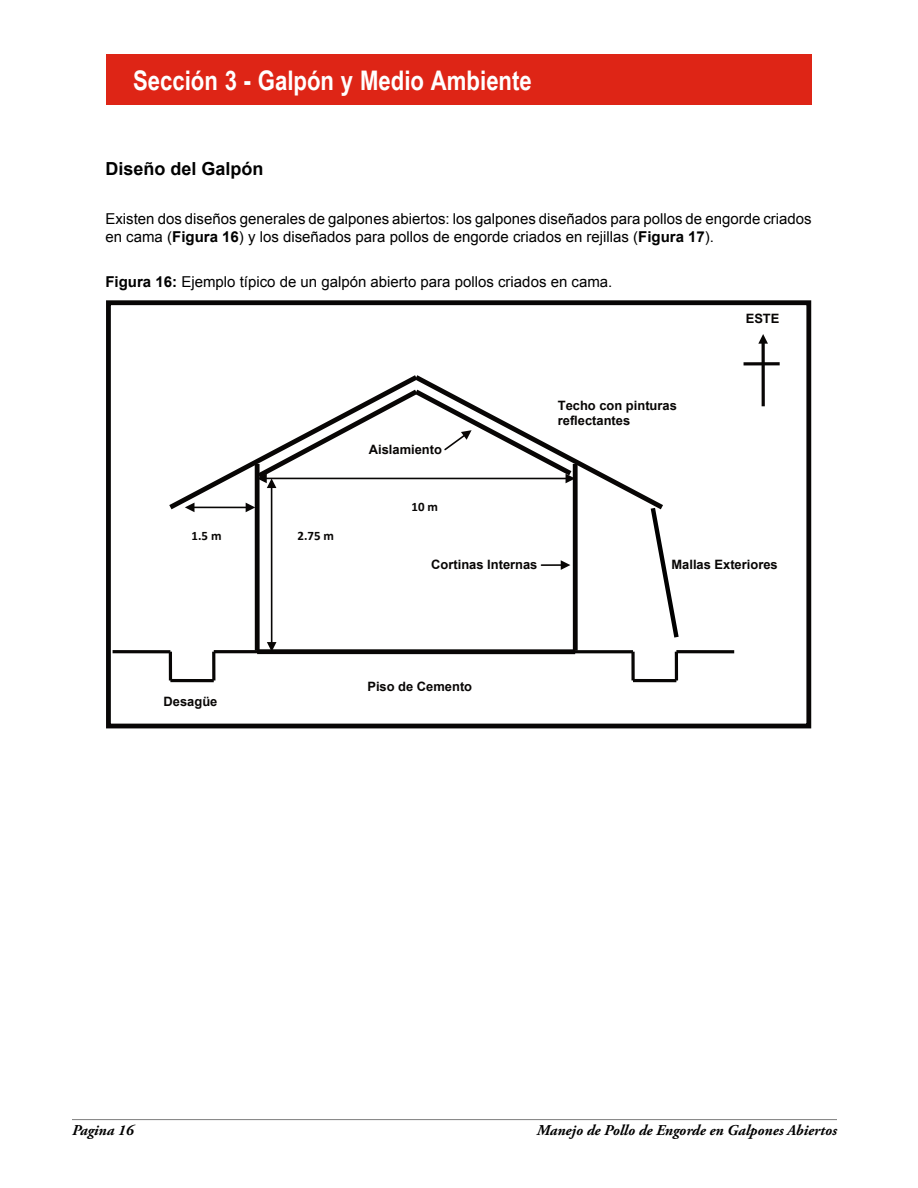
<style>
.page{position:relative;width:918px;height:1188px;background:#fff}
.page>*{position:absolute;margin:0;border:0;box-sizing:border-box;transform-origin:0 0}
.t1{font:700 27px "Arial Narrow";color:#fff}
.t2{font:700 18px "Arial";color:#000}
.t3{font:15px/18px "Arial";color:#000}
.t4{font:italic 700 15px "Adobe Garamond Pro";color:#000}
.t5{font:700 12.9px/15.5px "Arial";color:#080605}
.t6{font:700 12.9px "Calibri";color:#080605}
.s1{font-weight:700}
</style>
<div class="page">
<hr style="left:72px;top:1119px;width:765px;height:1px;background:#000">
<div style="left:106px;top:54px;width:706px;height:51px;background:#de2516"></div>
<div style="left:106px;top:300px;width:705px;height:428px;border:5px solid #080605"></div>
<div style="left:257px;top:649px;width:318px;height:5px;background:#080605"></div>
<hr style="left:113px;top:650px;width:57px;height:3px;background:#080605">
<hr style="left:214px;top:650px;width:419px;height:3px;background:#080605">
<hr style="left:212px;top:652px;width:3px;height:28px;background:#080605">
<hr style="left:169px;top:652px;width:3px;height:28px;background:#080605">
<svg style="left:631px;top:652px;width:4px;height:28px"></svg>
<hr style="left:675px;top:652px;width:3px;height:28px;background:#080605">
<hr style="left:170px;top:679px;width:44px;height:3px;background:#080605">
<hr style="left:633px;top:679px;width:43px;height:3px;background:#080605">
<hr style="left:676px;top:650px;width:58px;height:3px;background:#080605">
<hr style="left:762px;top:342px;width:3px;height:64px;background:#080605">
<svg style="left:758px;top:334px;width:10px;height:10px"></svg>
<hr style="left:744px;top:362px;width:36px;height:3px;background:#080605">
<svg style="left:164px;top:375px;width:518px;height:277px"></svg>
<h1 class="t1" style="left:133px;top:60px;width:400px">Sección 3 - Galpón y Medio Ambiente</h1>
<p class="t2" style="left:105px;top:157px;width:160px">Diseño del Galpón</p>
<p class="t3" style="left:105px;top:210px;width:708px">Existen dos diseños generales de galpones abiertos: los galpones diseñados para pollos de engorde criados en cama (<span class="s1">Figura 16</span>) y los diseñados para pollos de engorde criados en rejillas (<span class="s1">Figura 17</span>).</p>
<p class="t3" style="left:105px;top:273px;width:508px"><span class="s1">Figura 16:</span> Ejemplo típico de un galpón abierto para pollos criados en cama.</p>
<p class="t6" style="left:192px;top:527px;width:31px">1.5 m</p>
<p class="t5" style="left:164px;top:694px;width:55px">Desagüe</p>
<p class="t6" style="left:298px;top:527px;width:38px">2.75 m</p>
<p class="t5" style="left:746px;top:311px;width:35px">ESTE</p>
<p class="t5" style="left:369px;top:442px;width:75px">Aislamiento</p>
<p class="t6" style="left:412px;top:499px;width:28px">10 m</p>
<p class="t5" style="left:431px;top:557px;width:108px">Cortinas Internas</p>
<p class="t5" style="left:558px;top:398px;width:121px">Techo con pinturas reflectantes</p>
<p class="t5" style="left:671px;top:557px;width:108px">Mallas Exteriores</p>
<p class="t5" style="left:367px;top:679px;width:106px">Piso de Cemento</p>
<p class="t4" style="left:72px;top:1121px;width:63px">Pagina 16</p>
<p class="t4" style="left:537px;top:1121px;width:302px">Manejo de Pollo de Engorde en Galpones Abiertos</p>
</div>
